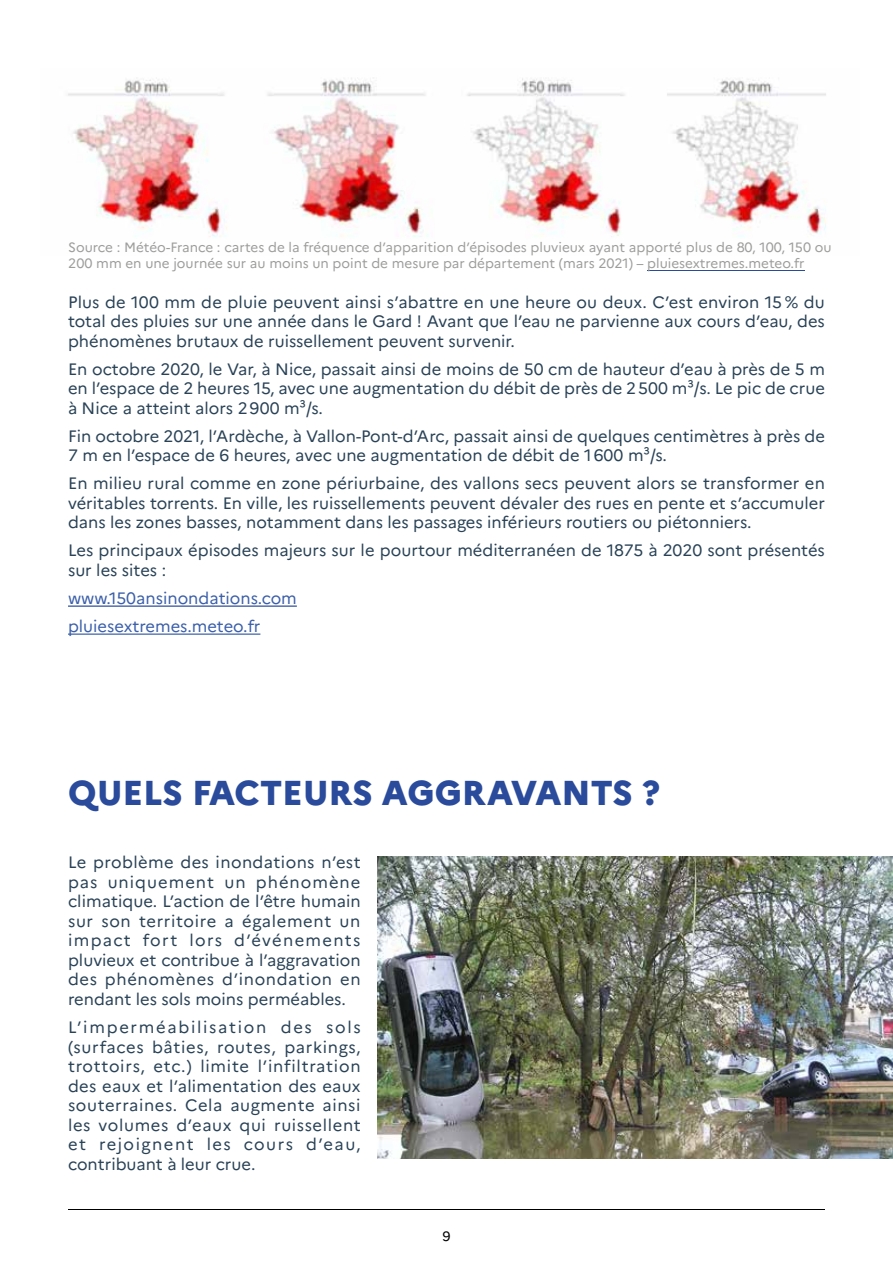
<style>
.page{position:relative;width:893px;height:1263px;background:#fff}
.page>*{position:absolute;margin:0;border:0;box-sizing:border-box;transform-origin:0 0}
.t1{font:800 34.5px "Marianne";color:#2a4b9b}
.t2{font:16.5px/19.5px "Marianne";color:#294257;text-align:justify}
.t3{font:16.5px/28px "Marianne";color:#3b5fa9}
.t4{font:13.5px/16.5px "Marianne";color:#9d9d9c}
.t5{font:13.5px "Marianne";color:#000}
</style>
<div class="page">
<hr style="left:68px;top:1209px;width:757px;height:1px;background:#000">
<img style="left:68px;top:78px;width:758px;height:160px">
<hr style="left:647px;top:270px;width:158px;height:1px;background:#2a4b9b">
<img style="left:378px;top:856px;width:515px;height:302px">
<hr style="left:68px;top:605px;width:229px;height:2px;background:#2a4b9b">
<hr style="left:68px;top:633px;width:192px;height:2px;background:#3b5fa9">
<p class="t4" style="left:68px;top:239px;width:765px">Source : Météo-France : cartes de la fréquence d’apparition d’épisodes pluvieux ayant apporté plus de 80, 100, 150 ou<br>200 mm en une journée sur au moins un point de mesure par département (mars 2021) – pluiesextremes.meteo.fr</p>
<p class="t2" style="left:68px;top:292px;width:758px">Plus de 100 mm de pluie peuvent ainsi s’abattre en une heure ou deux. C’est environ 15 % du total des pluies sur une année dans le Gard ! Avant que l’eau ne parvienne aux cours d’eau, des phénomènes brutaux de ruissellement peuvent survenir.</p>
<p class="t2" style="left:68px;top:359px;width:758px">En octobre 2020, le Var, à Nice, passait ainsi de moins de 50 cm de hauteur d’eau à près de 5 m en l’espace de 2 heures 15, avec une augmentation du débit de près de 2 500 m³/s. Le pic de crue à Nice a atteint alors 2 900 m³/s.</p>
<p class="t2" style="left:68px;top:426px;width:758px">Fin octobre 2021, l’Ardèche, à Vallon-Pont-d’Arc, passait ainsi de quelques centimètres à près de<br>7 m en l’espace de 6 heures, avec une augmentation de débit de 1 600 m³/s.</p>
<p class="t2" style="left:68px;top:474px;width:758px">En milieu rural comme en zone périurbaine, des vallons secs peuvent alors se transformer en véritables torrents. En ville, les ruissellements peuvent dévaler des rues en pente et s’accumuler dans les zones basses, notamment dans les passages inférieurs routiers ou piétonniers.</p>
<p class="t2" style="left:68px;top:541px;width:758px">Les principaux épisodes majeurs sur le pourtour méditerranéen de 1875 à 2020 sont présentés sur les sites :</p>
<p class="t3" style="left:68px;top:584px;width:230px">www.150ansinondations.com pluiesextremes.meteo.fr</p>
<h2 class="t1" style="left:68px;top:772px;width:593px">QUELS FACTEURS AGGRAVANTS ?</h2>
<p class="t2" style="left:68px;top:853px;width:294px">Le problème des inondations n’est pas uniquement un phénomène climatique. L’action de l’être humain sur son territoire a également un impact fort lors d’événements pluvieux et contribue à l’aggravation des phénomènes d’inondation en rendant les sols moins perméables.</p>
<p class="t2" style="left:68px;top:1017px;width:294px">L’imperméabilisation des sols (surfaces bâties, routes, parkings, trottoirs, etc.) limite l’infiltration des eaux et l’alimentation des eaux souterraines. Cela augmente ainsi les volumes d’eaux qui ruissellent et rejoignent les cours d’eau, contribuant à leur crue.</p>
<p class="t5" style="left:442px;top:1228px;width:10px">9</p>
</div>
